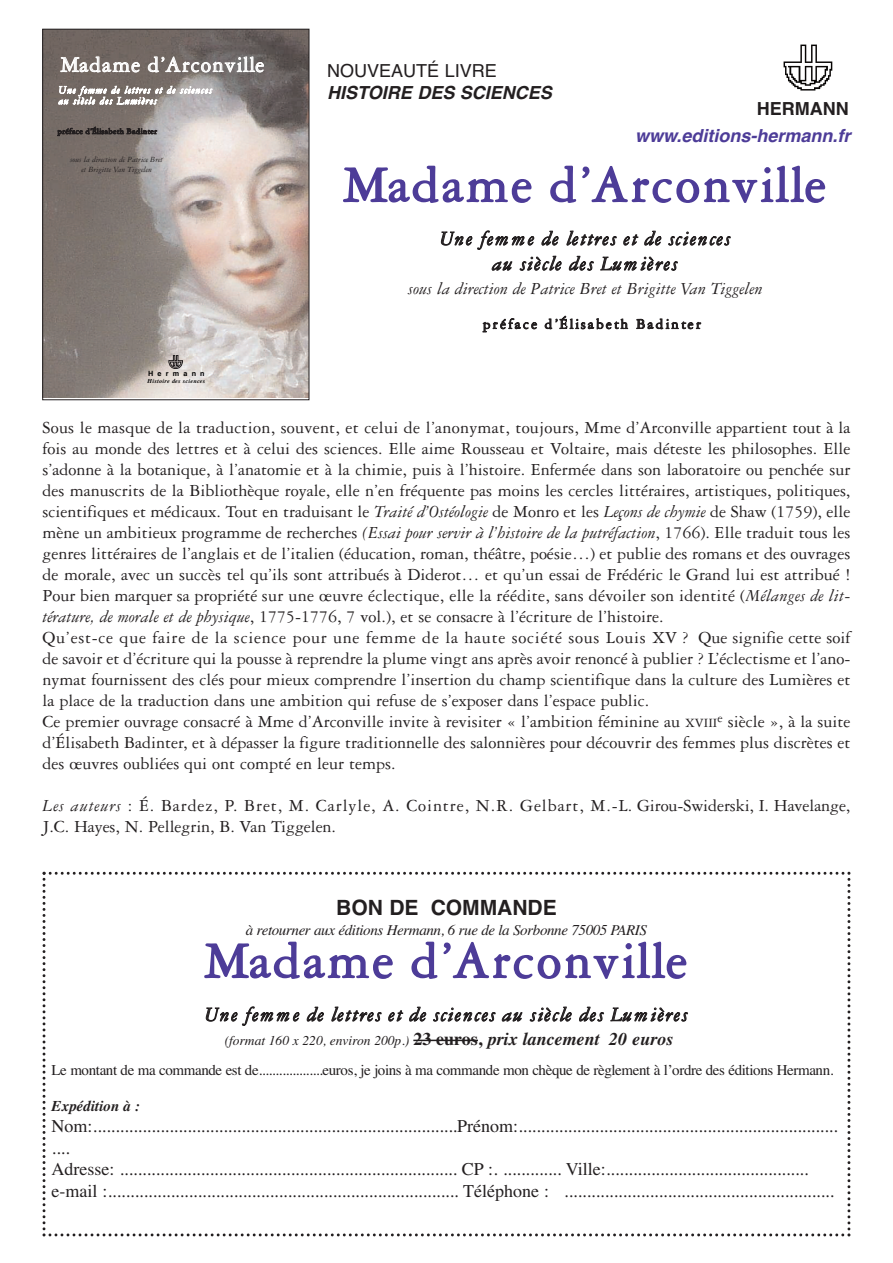
<style>
.page{position:relative;width:893px;height:1263px;background:#fff}
.page>*{position:absolute;margin:0;border:0;box-sizing:border-box;transform-origin:0 0}
.t1{font:54px "Garamond Three";letter-spacing:.055em;color:#4d3c98}
.t2{font:22.8px "Garamond Three+PGYVRK";letter-spacing:.055em;color:#fff}
.t3{font:italic 21px/25.2px "Garamond Three";letter-spacing:.06em;color:#231f20;text-align:center}
.t4{font:700 21px "Helvetica";color:#231f20}
.t5{font:18px/21px "Garamond Three";color:#231f20}
.t6{font:18px/21.6px "Times";color:#231f20}
.t7{font:italic 18px "Garamond Three";color:#231f20}
.t8{font:italic 700 18px "Helvetica";color:#4d3c98}
.t9{font:italic 700 18px "Helvetica";color:#231f20}
.t10{font:18px "Helvetica";color:#231f20}
.t11{font:700 18px "Helvetica";color:#231f20}
.t12{font:15px "Times";letter-spacing:-.025em;color:#231f20}
.t13{font:italic 15px "Times";letter-spacing:-.025em;color:#231f20}
.t14{font:15px "Garamond Three";letter-spacing:.15em;color:#231f20}
.t15{font:italic 700 15px "Times";color:#231f20}
.t16{font:italic 13.5px "Times";color:#231f20}
.t17{font:10.8px/10.8px "Garamond Italic+ZDRMMO";letter-spacing:.085em;color:#fff}
.t18{font:8.4px/10.1px "Garamond Three Italic+FWLKIX";color:#231f20;text-align:center}
.t19{font:8.4px "Garamond Three+PGYVRK";letter-spacing:.055em;color:#231f20}
.t20{font:7.2px "Helvetica Bold+ZUKMZB";letter-spacing:.585em;color:#000}
.t21{font:6px "Times Bold Italic+RQHROA";letter-spacing:.05em;color:#000}
.s1{font-style:italic}
.s2{font-size:13.5px}
.s3{font-weight:700;font-style:normal;font-size:18px}
.s4{font-weight:700;font-size:18px}
</style>
<div class="page">
<svg style="left:45px;top:31px;width:262px;height:366px;background:#a09590"></svg>
<div style="left:43px;top:29px;width:266px;height:371px;border:1px solid #231f20"></div>
<svg style="left:43px;top:872px;width:807px;height:364px"></svg>
<hr style="left:413px;top:1040px;width:65px;height:1px;background:#231f20">
<img style="left:783px;top:44px;width:50px;height:47px">
<p class="t2" style="left:60px;top:57px;width:205px">Madame d’Arconville</p>
<p class="t17" style="left:58px;top:84px;width:155px">Une femme de lettres et de sciences au siècle des Lumières</p>
<p class="t19" style="left:58px;top:128px;width:101px">préface d’Élisabeth Badinter</p>
<p class="t18" style="left:70px;top:155px;width:94px">sous la direction de Patrice Bret et Brigitte Van Tiggelen</p>
<p class="t20" style="left:148px;top:369px;width:58px">Hermann</p>
<p class="t21" style="left:148px;top:378px;width:59px">Histoire des sciences</p>
<p class="t10" style="left:327px;top:60px;width:171px">NOUVEAUTÉ LIVRE</p>
<p class="t9" style="left:327px;top:82px;width:226px">HISTOIRE DES SCIENCES</p>
<p class="t11" style="left:757px;top:98px;width:93px">HERMANN</p>
<p class="t8" style="left:635px;top:126px;width:217px">www.editions-hermann.fr</p>
<h1 class="t1" style="left:343px;top:166px;width:484px">Madame d’Arconville</h1>
<p class="t3" style="left:439px;top:228px;width:293px">Une femme de lettres et de sciences au siècle des Lumières</p>
<p class="t7" style="left:408px;top:282px;width:356px">sous la direction de Patrice Bret et Brigitte Van Tiggelen</p>
<p class="t14" style="left:483px;top:319px;width:219px">préface d’Élisabeth Badinter</p>
<p class="t5" style="left:43px;top:418px;width:809px">Sous le masque de la traduction, souvent, et celui de l’anonymat, toujours, Mme d’Arconville appartient tout à la fois au monde des lettres et à celui des sciences. Elle aime Rousseau et Voltaire, mais déteste les philosophes. Elle s’adonne à la botanique, à l’anatomie et à la chimie, puis à l’histoire. Enfermée dans son laboratoire ou penchée sur des manuscrits de la Bibliothèque royale, elle n’en fréquente pas moins les cercles littéraires, artistiques, politiques, scientifiques et médicaux. Tout en traduisant le <span class="s1">Traité d’Ostéologie</span> de Monro et les <span class="s1">Leçons de chymie</span> de Shaw (1759), elle mène un ambitieux programme de recherches <span class="s1">(Essai pour servir à l’histoire de la putréfaction</span>, 1766). Elle traduit tous les genres littéraires de l’anglais et de l’italien (éducation, roman, théâtre, poésie…) et publie des romans et des ouvrages de morale, avec un succès tel qu’ils sont attribués à Diderot… et qu’un essai de Frédéric le Grand lui est attribué !<br>Pour bien marquer sa propriété sur une œuvre éclectique, elle la réédite, sans dévoiler son identité (<span class="s1">Mélanges de lit&shy;térature, de morale et de physique</span>, 1775-1776, 7 vol.), et se consacre à l’écriture de l’histoire.<br>Qu’est-ce que faire de la science pour une femme de la haute société sous Louis XV ? Que signifie cette soif de savoir et d’écriture qui la pousse à reprendre la plume vingt ans après avoir renoncé à publier ? L’éclectisme et l’ano&shy;nymat fournissent des clés pour mieux comprendre l’insertion du champ scientifique dans la culture des Lumières et la place de la traduction dans une ambition qui refuse de s’exposer dans l’espace public.<br>Ce premier ouvrage consacré à Mme d’Arconville invite à revisiter « l’ambition féminine au <span class="s2">XVIII</span><sup>e</sup> siècle », à la suite d’Élisabeth Badinter, et à dépasser la figure traditionnelle des salonnières pour découvrir des femmes plus discrètes et des œuvres oubliées qui ont compté en leur temps.</p>
<p class="t5" style="left:43px;top:796px;width:809px"><span class="s1">Les auteurs</span> : É. Bardez, P. Bret, M. Carlyle, A. Cointre, N.R. Gelbart, M.-L. Girou-Swiderski, I. Havelange,<br>J.C. Hayes, N. Pellegrin, B. Van Tiggelen.</p>
<p class="t4" style="left:336px;top:895px;width:222px">BON DE COMMANDE</p>
<p class="t13" style="left:246px;top:921px;width:402px">à retourner aux éditions Hermann, 6 rue de la Sorbonne 75005 PARIS</p>
<h1 class="t1" style="left:204px;top:942px;width:484px">Madame d’Arconville</h1>
<p class="t3" style="left:204px;top:1003px;width:485px">Une femme de lettres et de sciences au siècle des Lumières</p>
<p class="t16" style="left:225px;top:1032px;width:450px">(format 160 x 220, environ 200p.) <span class="s3">23 euros,</span> <span class="s4">prix lancement 20 euros</span></p>
<p class="t12" style="left:52px;top:1061px;width:784px">Le montant de ma commande est de...................euros, je joins à ma commande mon chèque de règlement à l’ordre des éditions Hermann.</p>
<p class="t15" style="left:52px;top:1097px;width:90px">Expédition à :</p>
<p class="t6" style="left:52px;top:1115px;width:788px">Nom:.................................................................................Prénom:....................................................................... ....<br>Adresse: ........................................................................... CP :. ............. Ville:............................................. e-mail :.............................................................................. Téléphone : ............................................................</p>
</div>
